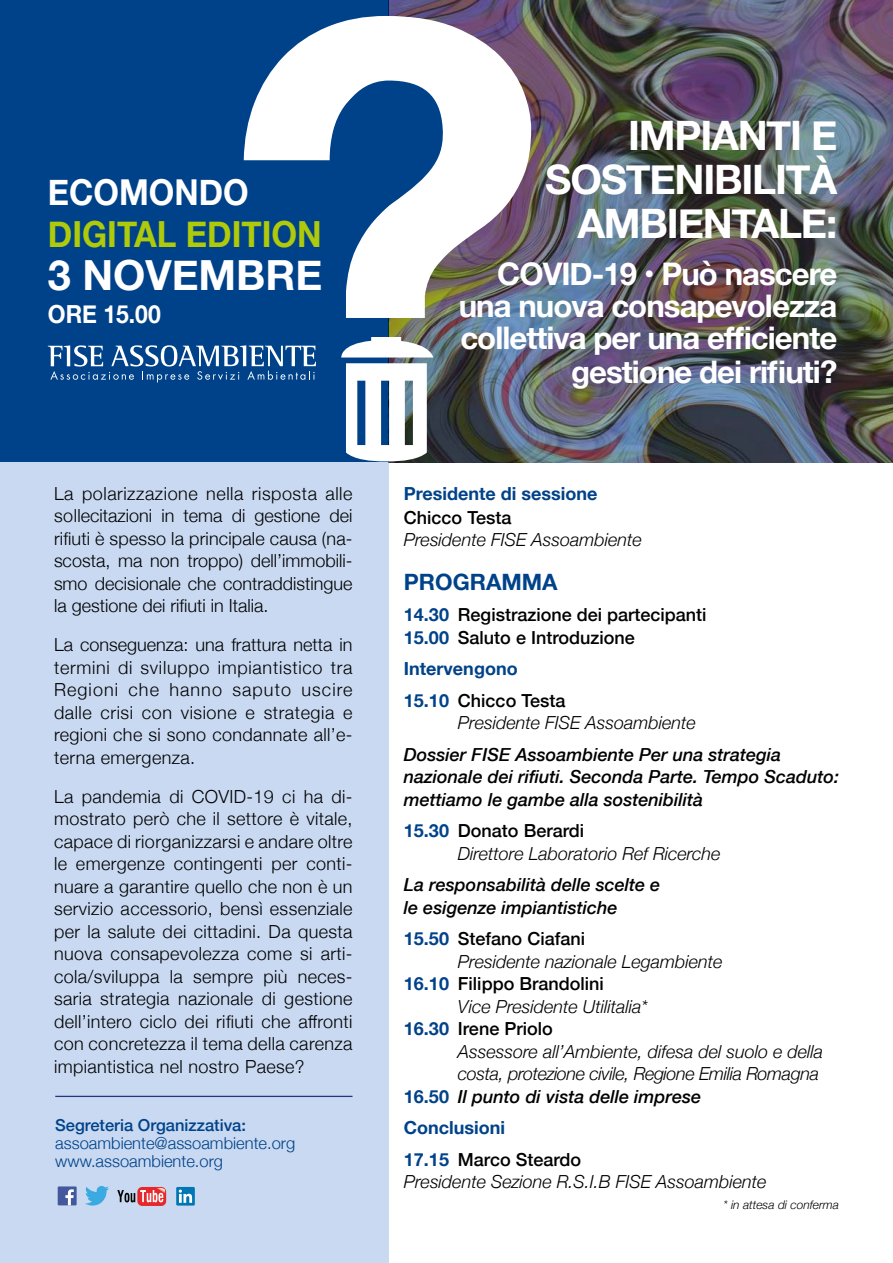
<style>
.page{position:relative;width:893px;height:1263px;background:#fff}
.page>*{position:absolute;margin:0;border:0;box-sizing:border-box;transform-origin:0 0}
.t1{font:700 41.55px "Helvetica Neue";color:#fff}
.t2{font:700 40.65px/44.2px "Helvetica Neue";letter-spacing:-.03em;color:#fff;text-align:right}
.t3{font:700 36px "Helvetica Neue";color:#afca0b;scale:.92 1}
.t4{font:700 35.7px "Helvetica Neue";color:#fff;scale:.92 1}
.t5{font:700 31.05px/32.7px "Helvetica Neue";letter-spacing:-.03em;color:#fff;text-align:right}
.t6{font:700 24.9px "Helvetica Neue";color:#fff;scale:.92 1}
.t7{font:700 22.5px "Helvetica Neue";color:#004289}
.t8{font:300 18px/22.5px "Helvetica Neue";letter-spacing:.02em;color:#000;text-align:justify}
.t9{font:italic 300 18px/22.5px "Helvetica Neue";color:#000}
.t10{font:italic 500 18px/22.5px "Helvetica Neue";color:#000}
.t11{font:500 18px/22.5px "Helvetica Neue";color:#000}
.t12{font:700 18px/31.5px "Helvetica Neue";color:#004289}
.t13{font:italic 300 18px "Helvetica Neue";letter-spacing:-.02em;color:#000}
.t14{font:300 16.5px/18px "Helvetica Neue";color:#004289}
.t15{font:500 16.5px "Helvetica Neue";color:#004289}
.t16{font:italic 300 12px "Helvetica Neue";color:#000}
.s1{font-weight:700;color:#004289}
.s2{font-weight:500;color:#000}
.s3{font-weight:700;font-style:normal;color:#004289}
.s4{font-weight:500;font-style:normal}
</style>
<div class="page">
<div style="left:0;top:0;width:389px;height:469px;background:#004289"></div>
<div style="left:0;top:462px;width:389px;height:801px;background:#c8d9f1"></div>
<img style="left:389px;top:0;width:504px;height:462px">
<svg style="left:244px;top:16px;width:287px;height:302px;fill:#fff"></svg>
<svg style="left:346px;top:363px;width:81px;height:99px"></svg>
<svg style="left:341px;top:337px;width:92px;height:20px"></svg>
<svg style="left:328px;top:81px;width:117px;height:167px"></svg>
<hr style="left:55px;top:1096px;width:297px;height:1px;background:#283583">
<div style="left:58px;top:1186px;width:19px;height:19px;background:#43599c"></div>
<svg style="left:65px;top:1189px;width:9px;height:16px"></svg>
<svg style="left:85px;top:1186px;width:24px;height:19px"></svg>
<svg style="left:137px;top:1187px;width:29px;height:19px"></svg>
<svg style="left:117px;top:1188px;width:48px;height:14px"></svg>
<div style="left:176px;top:1187px;width:19px;height:18px;background:#0076b3"></div>
<svg style="left:179px;top:1189px;width:13px;height:14px"></svg>
<svg style="left:48px;top:345px;width:268px;height:37px"></svg>
<h3 class="t4" style="left:48px;top:165px;width:220px">ECOMONDO</h3>
<h3 class="t3" style="left:48px;top:206px;width:299px">DIGITAL EDITION</h3>
<h1 class="t1" style="left:48px;top:243px;width:276px">3 NOVEMBRE</h1>
<h3 class="t6" style="left:48px;top:295px;width:124px">ORE 15.00</h3>
<p class="t8" style="left:54px;top:481px;width:300px">La polarizzazione nella risposta alle sollecitazioni in tema di gestione dei rifiuti è spesso la principale causa (na&shy;scosta, ma non troppo) dell’immobili&shy;smo decisionale che contraddistingue la gestione dei rifiuti in Italia.</p>
<p class="t8" style="left:54px;top:632px;width:300px">La conseguenza: una frattura netta in termini di sviluppo impiantistico tra Regioni che hanno saputo uscire dalle crisi con visione e strategia e regioni che si sono condannate all’e&shy;terna emergenza.</p>
<p class="t8" style="left:54px;top:784px;width:300px">La pandemia di COVID-19 ci ha di&shy;mostrato però che il settore è vitale, capace di riorganizzarsi e andare oltre le emergenze contingenti per conti&shy;nuare a garantire quello che non è un servizio accessorio, bensì essenziale per la salute dei cittadini. Da questa nuova consapevolezza come si arti&shy;cola/sviluppa la sempre più neces&shy;saria strategia nazionale di gestione dell’intero ciclo dei rifiuti che affronti con concretezza il tema della carenza impiantistica nel nostro Paese?</p>
<p class="t15" style="left:55px;top:1111px;width:192px">Segreteria Organizzativa:</p>
<p class="t14" style="left:55px;top:1132px;width:241px">assoambiente@assoambiente.org www.assoambiente.org</p>
<h2 class="t2" style="left:545px;top:114px;width:294px">IMPIANTI E<br>SOSTENIBILITÀ<br>AMBIENTALE:</h2>
<h3 class="t5" style="left:459px;top:259px;width:380px">COVID-19 • Può nascere una nuova consapevolezza collettiva per una efficiente gestione dei rifiuti?</h3>
<p class="t12" style="left:404px;top:478px;width:195px">Presidente di sessione</p>
<p class="t11" style="left:404px;top:505px;width:109px">Chicco Testa</p>
<p class="t9" style="left:404px;top:527px;width:239px">Presidente FISE Assoambiente</p>
<p class="t7" style="left:404px;top:564px;width:155px">PROGRAMMA</p>
<p class="t11" style="left:404px;top:602px;width:304px"><span class="s1">14.30</span> Registrazione dei partecipanti<br><span class="s1">15.00</span> Saluto e Introduzione</p>
<p class="t12" style="left:404px;top:654px;width:163px">Intervengono<br>15.10 <span class="s2">Chicco Testa</span></p>
<p class="t9" style="left:458px;top:710px;width:239px">Presidente FISE Assoambiente</p>
<p class="t10" style="left:404px;top:742px;width:437px">Dossier FISE Assoambiente Per una strategia nazionale dei rifiuti. Seconda Parte. Tempo Scaduto: mettiamo le gambe alla sostenibilità</p>
<p class="t9" style="left:458px;top:818px;width:264px;text-indent:-54px"><span class="s3">15.30</span> <span class="s4">Donato Berardi<br></span>Direttore Laboratorio Ref Ricerche</p>
<p class="t10" style="left:404px;top:872px;width:258px">La responsabilità delle scelte e le esigenze impiantistiche</p>
<p class="t11" style="left:404px;top:926px;width:183px"><span class="s1">15.50</span> Stefano Ciafani</p>
<p class="t9" style="left:458px;top:949px;width:266px">Presidente nazionale Legambiente</p>
<p class="t11" style="left:404px;top:971px;width:201px"><span class="s1">16.10</span> Filippo Brandolini</p>
<p class="t9" style="left:458px;top:994px;width:191px">Vice Presidente Utilitalia*</p>
<p class="t11" style="left:404px;top:1016px;width:150px"><span class="s1">16.30</span> Irene Priolo</p>
<p class="t9" style="left:458px;top:1039px;width:367px">Assessore all’Ambiente, difesa del suolo e della</p>
<p class="t13" style="left:458px;top:1060px;width:363px">costa, protezione civile, Regione Emilia Romagna</p>
<p class="t10" style="left:404px;top:1084px;width:299px"><span class="s3">16.50</span> Il punto di vista delle imprese</p>
<p class="t12" style="left:404px;top:1113px;width:179px">Conclusioni<br>17.15 <span class="s2">Marco Steardo</span></p>
<p class="t9" style="left:404px;top:1169px;width:364px">Presidente Sezione R.S.I.B FISE Assoambiente</p>
<p class="t16" style="left:723px;top:1196px;width:117px">* in attesa di conferma</p>
</div>
